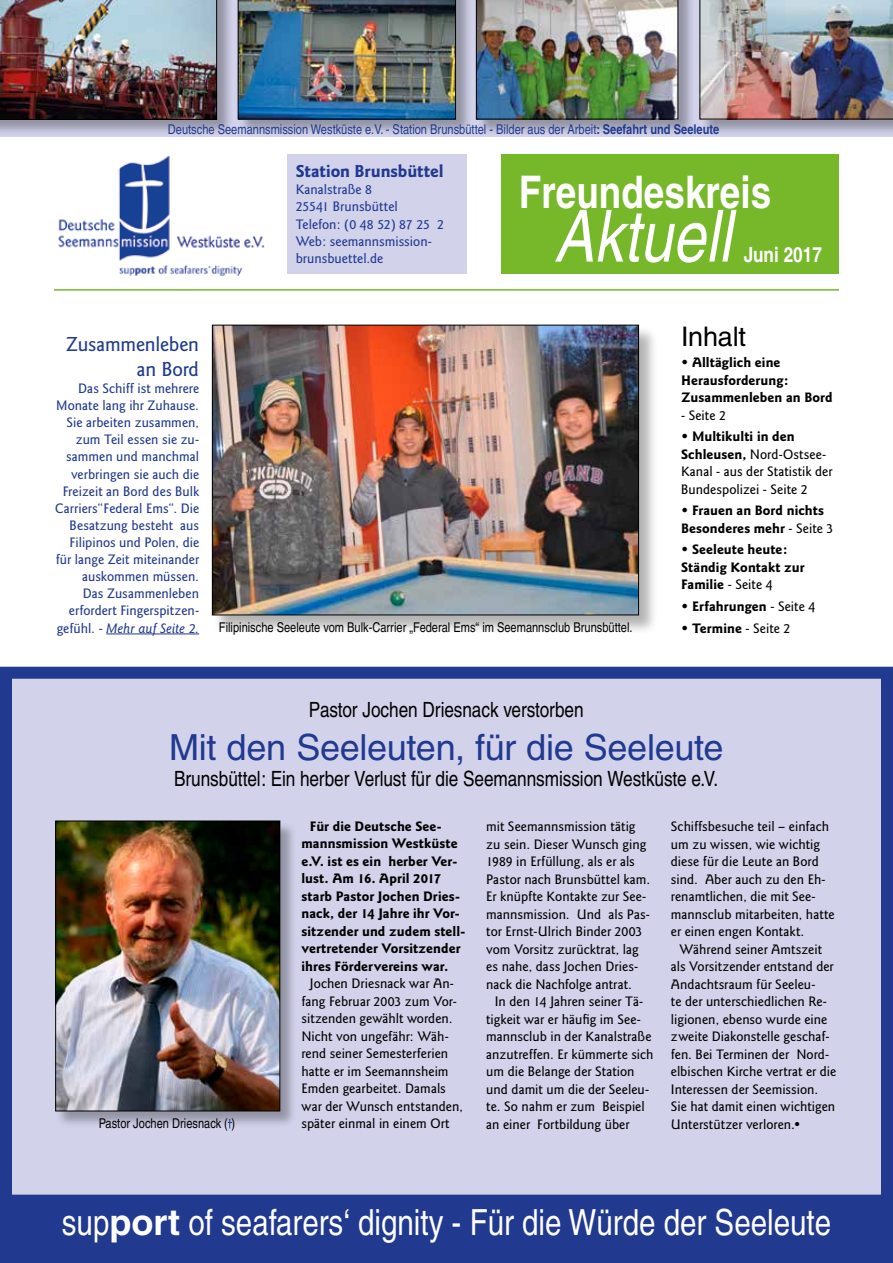
<style>
.page{position:relative;width:893px;height:1263px;background:#fff}
.page>*{position:absolute;margin:0;border:0;box-sizing:border-box;transform-origin:0 0}
.t1{font:italic condensed 72px "Helvetica";color:#fff}
.t2{font:700 condensed 45px "Helvetica";color:#fff}
.t3{font:condensed 36px "Helvetica";color:#fff}
.t4{font:36px "Helvetica";letter-spacing:-.01em;color:#213a8f}
.t5{font:27px "Helvetica";letter-spacing:-.005em;color:#000}
.t6{font:condensed 21px "Helvetica";letter-spacing:-.005em;color:#000}
.t7{font:500 21px/25.2px "Goudy Sans";letter-spacing:-.01em;color:#213a8f;text-align:right}
.t8{font:700 condensed 21px "Helvetica";color:#fff}
.t9{font:700 18px "Goudy Sans";letter-spacing:-.005em;color:#213a8f}
.t10{font:500 14.25px/17.5px "Goudy Sans";color:#000}
.t11{font:500 14.25px/17.1px "Goudy Sans";color:#213a8f;text-align:right}
.t12{font:700 14.25px/17.5px "Goudy Sans";letter-spacing:.005em;color:#000}
.t13{font:condensed 13.5px "Helvetica";color:#000}
.t14{font:condensed 13.5px "Helvetica";color:#213a8f}
.s1{font-weight:700}
.s2{font-style:italic}
.s3{font-weight:500}
.s4{font-weight:700;font-stretch:normal}
</style>
<div class="page">
<div style="left:0;top:1180px;width:893px;height:83px;background:#213a8f"></div>
<div style="left:6px;top:673px;width:881px;height:527px;background:#d2d2eb"></div>
<div style="left:0;top:667px;width:893px;height:539px;border:12px solid #213a8f"></div>
<div style="left:56px;top:821px;width:241px;height:307px;background:#000;opacity:.3"></div>
<img style="left:57px;top:823px;width:221px;height:286px">
<div style="left:55px;top:821px;width:225px;height:290px;border:1px solid #000"></div>
<svg style="left:228px;top:1119px;width:3px;height:9px"></svg>
<div style="left:213px;top:325px;width:446px;height:310px;background:#000;opacity:.3"></div>
<img style="left:214px;top:327px;width:423px;height:286px">
<div style="left:212px;top:325px;width:427px;height:290px;border:1px solid #000"></div>
<hr style="left:106px;top:633px;width:93px;height:1px;background:#213a8f">
<div style="left:0;top:0;width:893px;height:137px;background:#d2d2eb"></div>
<div style="left:700px;top:0;width:193px;height:136px;background:#000;opacity:.3"></div>
<img style="left:699px;top:0;width:194px;height:119px">
<div style="left:476px;top:0;width:219px;height:136px;background:#000;opacity:.3"></div>
<img style="left:476px;top:0;width:202px;height:119px">
<div style="left:0;top:0;width:233px;height:136px;background:#000;opacity:.3"></div>
<img style="left:0;top:0;width:217px;height:120px">
<div style="left:238px;top:0;width:234px;height:136px;background:#000;opacity:.3"></div>
<img style="left:238px;top:0;width:218px;height:119px">
<hr style="left:54px;top:289px;width:785px;height:2px;background:#76b82a">
<div style="left:287px;top:154px;width:179px;height:119px;background:#d2d2eb"></div>
<img style="left:58px;top:155px;width:207px;height:121px">
<div style="left:502px;top:154px;width:337px;height:119px;background:#76b82a"></div>
<p class="t14" style="left:168px;top:121px;width:553px">Deutsche Seemannsmission Westküste e.V. - Station Brunsbüttel - Bilder aus der Arbeit<span class="s1">: Seefahrt und Seeleute</span></p>
<p class="t9" style="left:296px;top:161px;width:150px">Station Brunsbüttel</p>
<p class="t11" style="left:296px;top:181px;width:150px;text-align:left">Kanalstraße 8<br>25541 Brunsbüttel<br>Telefon: (0 48 52) 87 25 2<br>Web: seemannsmission&shy;brunsbuettel.de</p>
<h2 class="t2" style="left:519px;top:164px;width:254px">Freundeskreis</h2>
<h1 class="t1" style="left:554px;top:195px;width:179px">Aktuell</h1>
<h3 class="t8" style="left:744px;top:241px;width:80px">Juni 2017</h3>
<h3 class="t7" style="left:66px;top:332px;width:134px">Zusammenleben an Bord</h3>
<p class="t11" style="left:55px;top:380px;width:145px">Das Schiff ist mehrere<br>Monate lang ihr Zuhause.<br>Sie arbeiten zusammen, zum Teil essen sie zu&shy;sammen und manchmal verbringen sie auch die<br>Freizeit an Bord des Bulk<br>Carriers“Federal Ems“. Die<br>Besatzung besteht aus<br>Filipinos und Polen, die für lange Zeit miteinander auskommen müssen.<br>Das Zusammenleben erfordert Fingerspitzen&shy;gefühl. - <span class="s2">Mehr auf Seite 2.</span></p>
<p class="t13" style="left:219px;top:619px;width:415px">Filipinische Seeleute vom Bulk-Carrier „Federal Ems“ im Seemannsclub Brunsbüttel.</p>
<h3 class="t5" style="left:681px;top:320px;width:66px">Inhalt</h3>
<p class="t12" style="left:681px;top:354px;width:153px">• Alltäglich eine<br>Herausforderung:<br>Zusammenleben an Bord</p>
<p class="t10" style="left:681px;top:406px;width:46px">- Seite 2</p>
<p class="t10" style="left:681px;top:428px;width:153px"><span class="s1">• Multikulti in den<br>Schleusen,</span> Nord-Ostsee-<br>Kanal - aus der Statistik der<br>Bundespolizei - Seite 2</p>
<p class="t12" style="left:681px;top:502px;width:154px">• Frauen an Bord nichts<br>Besonderes mehr <span class="s3">- Seite 3</span></p>
<p class="t12" style="left:681px;top:541px;width:125px">• Seeleute heute:<br>Ständig Kontakt zur<br>Familie <span class="s3">- Seite 4</span></p>
<p class="t12" style="left:681px;top:597px;width:136px">• Erfahrungen <span class="s3">- Seite 4</span></p>
<p class="t12" style="left:681px;top:619px;width:111px">• Termine <span class="s3">- Seite 2</span></p>
<h3 class="t6" style="left:309px;top:698px;width:276px">Pastor Jochen Driesnack verstorben</h3>
<h3 class="t4" style="left:169px;top:727px;width:556px">Mit den Seeleuten, für die Seeleute</h3>
<h3 class="t6" style="left:174px;top:766px;width:546px">Brunsbüttel: Ein herber Verlust für die Seemannsmission Westküste e.V.</h3>
<p class="t12" style="left:301px;top:818px;width:165px;text-indent:9px">Für die Deutsche See&shy;mannsmission Westküste e.V. ist es ein herber Ver&shy;lust. Am 16. April 2017 starb Pastor Jochen Dries&shy;nack, der 14 Jahre ihr Vor&shy;sitzender und zudem stell&shy;vertretender Vorsitzender ihres Fördervereins war.</p>
<p class="t10" style="left:301px;top:975px;width:163px;text-indent:9px">Jochen Driesnack war An&shy;fang Februar 2003 zum Vor&shy;sitzenden gewählt worden.<br>Nicht von ungefähr: Wäh&shy;rend seiner Semesterferien hatte er im Seemannsheim<br>Emden gearbeitet. Damals war der Wunsch entstanden, später einmal in einem Ort</p>
<p class="t10" style="left:671px;top:818px;width:160px">Schiffsbesuche teil – einfach</p>
<p class="t10" style="left:671px;top:835px;width:151px">um zu wissen, wie wichtig</p>
<p class="t10" style="left:671px;top:853px;width:149px">diese für die Leute an Bord</p>
<p class="t10" style="left:671px;top:870px;width:156px">sind. Aber auch zu den Eh-</p>
<p class="t10" style="left:671px;top:888px;width:146px">renamtlichen, die mit See-</p>
<p class="t10" style="left:671px;top:905px;width:165px">mannsclub mitarbeiten, hatte</p>
<p class="t10" style="left:671px;top:923px;width:135px">er einen engen Kontakt.</p>
<p class="t10" style="left:679px;top:940px;width:144px">Während seiner Amtszeit</p>
<p class="t10" style="left:671px;top:958px;width:164px">als Vorsitzender entstand der</p>
<p class="t10" style="left:671px;top:975px;width:146px">Andachtsraum für Seeleu-</p>
<p class="t10" style="left:671px;top:993px;width:157px">te der unterschiedlichen Re-</p>
<p class="t10" style="left:671px;top:1010px;width:158px">ligionen, ebenso wurde eine</p>
<p class="t10" style="left:671px;top:1028px;width:160px">zweite Diakonstelle geschaf-</p>
<p class="t10" style="left:671px;top:1045px;width:160px">fen. Bei Terminen der Nord-</p>
<p class="t10" style="left:671px;top:1063px;width:167px">elbischen Kirche vertrat er die</p>
<p class="t10" style="left:671px;top:1080px;width:149px">Interessen der Seemission.</p>
<p class="t10" style="left:671px;top:1098px;width:166px">Sie hat damit einen wichtigen</p>
<p class="t10" style="left:486px;top:818px;width:151px">mit Seemannsmission tätig</p>
<p class="t10" style="left:486px;top:835px;width:162px">zu sein. Dieser Wunsch ging</p>
<p class="t10" style="left:486px;top:853px;width:150px">1989 in Erfüllung, als er als</p>
<p class="t10" style="left:486px;top:870px;width:166px">Pastor nach Brunsbüttel kam.</p>
<p class="t10" style="left:486px;top:888px;width:162px">Er knüpfte Kontakte zur See-</p>
<p class="t10" style="left:486px;top:905px;width:165px">mannsmission. Und als Pas-</p>
<p class="t10" style="left:486px;top:923px;width:158px">tor Ernst-Ulrich Binder 2003</p>
<p class="t10" style="left:486px;top:940px;width:154px">vom Vorsitz zurücktrat, lag</p>
<p class="t10" style="left:486px;top:958px;width:153px">es nahe, dass Jochen Dries-</p>
<p class="t10" style="left:486px;top:975px;width:147px">nack die Nachfolge antrat.</p>
<p class="t10" style="left:495px;top:993px;width:150px">In den 14 Jahren seiner Tä-</p>
<p class="t10" style="left:486px;top:1010px;width:156px">tigkeit war er häufig im See-</p>
<p class="t10" style="left:486px;top:1028px;width:167px">mannsclub in der Kanalstraße</p>
<p class="t10" style="left:486px;top:1045px;width:169px">anzutreffen. Er kümmerte sich</p>
<p class="t10" style="left:486px;top:1063px;width:150px">um die Belange der Station</p>
<p class="t10" style="left:486px;top:1080px;width:164px">und damit um die der Seeleu-</p>
<p class="t10" style="left:486px;top:1098px;width:160px">te. So nahm er zum Beispiel</p>
<p class="t10" style="left:486px;top:1115px;width:145px">an einer Fortbildung über</p>
<p class="t13" style="left:99px;top:1116px;width:138px">Pastor Jochen Driesnack ( )</p>
<p class="t10" style="left:671px;top:1115px;width:131px">Unterstützer verloren.•</p>
<h3 class="t3" style="left:62px;top:1202px;width:771px">sup<span class="s4">port</span> of seafarers‘ dignity - Für die Würde der Seeleute</h3>
</div>
